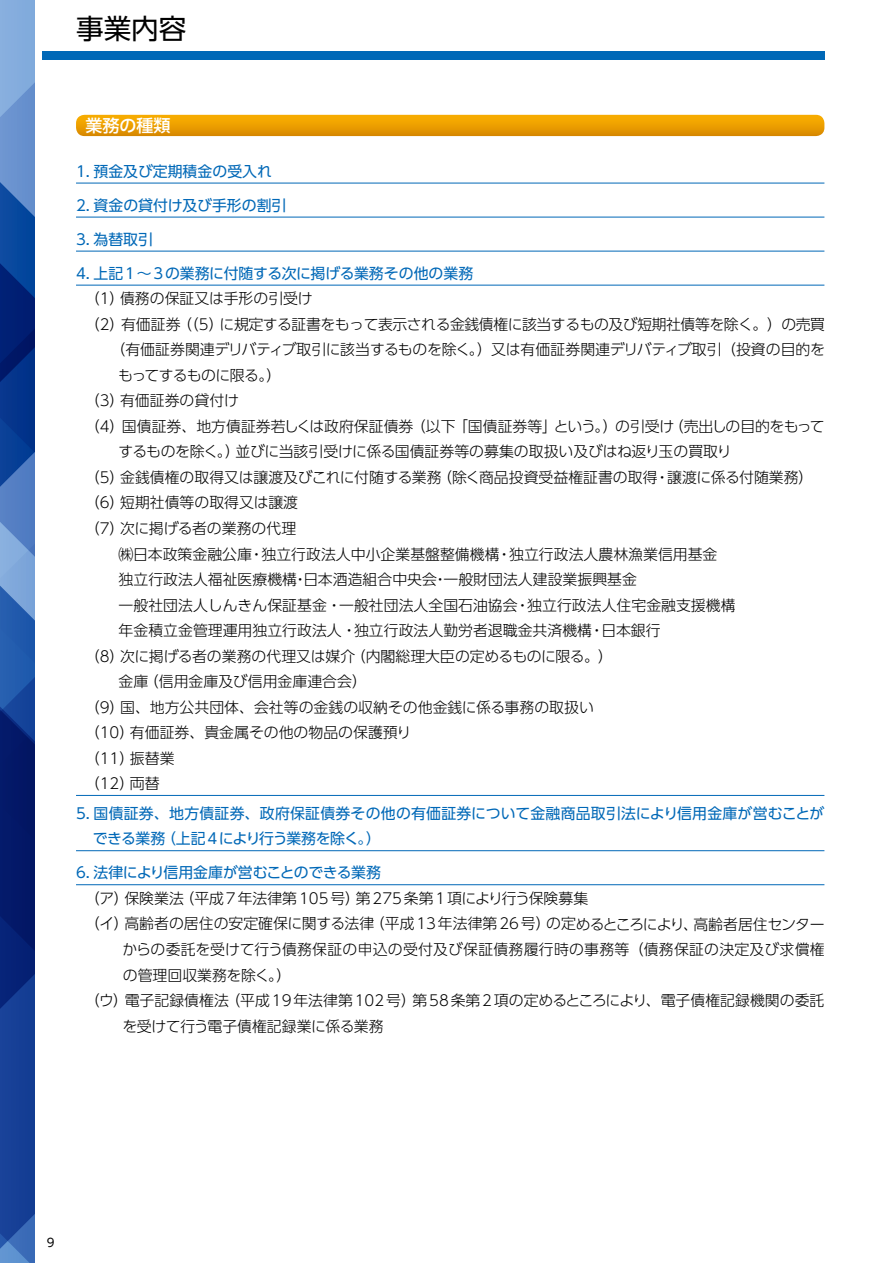
<style>
.page{position:relative;width:893px;height:1263px;background:#fff}
.page>*{position:absolute;margin:0;border:0;box-sizing:border-box;transform-origin:0 0}
.t1{font:27.6px "UD Shin Go Pro";color:#000}
.t2{font:500 16.95px "UD Shin Go Pro";color:#fff}
.t3{font:300 14.85px "UD Shin Go Pro";color:#000}
.t4{font:14.85px/25.5px "UD Shin Go Pro";color:#0068b7}
.t5{font:300 14.85px "UD Shin Go Pro";letter-spacing:-.02em;color:#000}
.t6{font:300 14.85px "UD Shin Go Pro";letter-spacing:-.03em;color:#000}
.t7{font:14.85px "UD Shin Go Pro";letter-spacing:-.03em;color:#0068b7}
.t8{font:300 14.85px "UD Shin Go Pro";letter-spacing:-.035em;color:#000}
.t9{font:11.7px "UD Shin Go Pro";color:#000}
</style>
<div class="page">
<div style="left:42px;top:51px;width:782px;height:9px;background:#0068b7"></div>
<svg style="left:76px;top:115px;width:748px;height:21px;background:#ea9d00"></svg>
<hr style="left:76px;top:183px;width:748px;height:1px;background:#0068b7">
<hr style="left:76px;top:217px;width:748px;height:1px;background:#0068b7">
<hr style="left:76px;top:251px;width:748px;height:1px;background:#0068b7">
<hr style="left:76px;top:285px;width:748px;height:1px;background:#0068b7">
<hr style="left:76px;top:795px;width:748px;height:1px;background:#0068b7">
<hr style="left:76px;top:850px;width:748px;height:1px;background:#0068b7">
<hr style="left:76px;top:884px;width:748px;height:1px;background:#0068b7">
<svg style="left:0;top:0;width:35px;height:1263px;background:#28509c"></svg>
<h1 class="t1" style="left:76px;top:6px;width:112px">事業内容</h1>
<p class="t2" style="left:85px;top:112px;width:87px">業務の種類</p>
<p class="t4" style="left:76px;top:158px;width:197px">1. 預金及び定期積金の受入れ</p>
<p class="t4" style="left:76px;top:192px;width:212px">2. 資金の貸付け及び手形の割引</p>
<p class="t4" style="left:76px;top:226px;width:79px">3. 為替取引</p>
<p class="t4" style="left:76px;top:260px;width:399px">4. 上記1～3の業務に付随する次に掲げる業務その他の業務</p>
<p class="t3" style="left:85px;top:287px;width:229px">（1）債務の保証又は手形の引受け</p>
<p class="t6" style="left:85px;top:312px;width:742px">（2）有価証券（（5）に規定する証書をもって表示される金銭債権に該当するもの及び短期社債等を除く。）の売買</p>
<p class="t3" style="left:110px;top:338px;width:716px">（有価証券関連デリバティブ取引に該当するものを除く。）又は有価証券関連デリバティブ取引（投資の目的を</p>
<p class="t8" style="left:118px;top:363px;width:165px">もってするものに限る。）</p>
<p class="t3" style="left:85px;top:389px;width:155px">（3）有価証券の貸付け</p>
<p class="t3" style="left:85px;top:414px;width:741px">（4）国債証券、地方債証券若しくは政府保証債券（以下「国債証券等」という。）の引受け（売出しの目的をもって</p>
<p class="t5" style="left:118px;top:440px;width:615px">するものを除く。）並びに当該引受けに係る国債証券等の募集の取扱い及びはね返り玉の買取り</p>
<p class="t3" style="left:85px;top:465px;width:730px">（5）金銭債権の取得又は譲渡及びこれに付随する業務（除く商品投資受益権証書の取得・譲渡に係る付随業務）</p>
<p class="t3" style="left:85px;top:491px;width:215px">（6）短期社債等の取得又は譲渡</p>
<p class="t3" style="left:85px;top:516px;width:213px">（7）次に掲げる者の業務の代理</p>
<p class="t3" style="left:119px;top:542px;width:600px">㈱日本政策金融公庫・独立行政法人中小企業基盤整備機構・独立行政法人農林漁業信用基金</p>
<p class="t3" style="left:119px;top:567px;width:520px">独立行政法人福祉医療機構・日本酒造組合中央会・一般財団法人建設業振興基金</p>
<p class="t3" style="left:119px;top:593px;width:618px">一般社団法人しんきん保証基金・一般社団法人全国石油協会・独立行政法人住宅金融支援機構</p>
<p class="t3" style="left:119px;top:618px;width:544px">年金積立金管理運用独立行政法人・独立行政法人勤労者退職金共済機構・日本銀行</p>
<p class="t3" style="left:85px;top:644px;width:530px">（8）次に掲げる者の業務の代理又は媒介（内閣総理大臣の定めるものに限る。）</p>
<p class="t3" style="left:119px;top:669px;width:250px">金庫（信用金庫及び信用金庫連合会）</p>
<p class="t3" style="left:85px;top:695px;width:510px">（9）国、地方公共団体、会社等の金銭の収納その他金銭に係る事務の取扱い</p>
<p class="t3" style="left:85px;top:720px;width:328px">（10）有価証券、貴金属その他の物品の保護預り</p>
<p class="t3" style="left:85px;top:746px;width:91px">（11）振替業</p>
<p class="t3" style="left:85px;top:771px;width:76px">（12）両替</p>
<p class="t4" style="left:93px;top:800px;width:733px;text-indent:-17px">5. 国債証券、地方債証券、政府保証債券その他の有価証券について金融商品取引法により信用金庫が営むことができる業務（上記 4により行う業務を除く。）</p>
<p class="t7" style="left:76px;top:861px;width:306px">6. 法律により信用金庫が営むことのできる業務</p>
<p class="t3" style="left:85px;top:886px;width:505px">（ア）保険業法（平成7年法律第105号）第275条第1項により行う保険募集</p>
<p class="t3" style="left:85px;top:912px;width:741px">（イ）高齢者の居住の安定確保に関する法律（平成13年法律第26号）の定めるところにより、高齢者居住センター</p>
<p class="t3" style="left:123px;top:937px;width:704px">からの委託を受けて行う債務保証の申込の受付及び保証債務履行時の事務等（債務保証の決定及び求償権</p>
<p class="t3" style="left:123px;top:963px;width:170px">の管理回収業務を除く。）</p>
<p class="t3" style="left:85px;top:988px;width:741px">（ウ）電子記録債権法（平成19年法律第102号）第58条第2項の定めるところにより、電子債権記録機関の委託</p>
<p class="t5" style="left:122px;top:1014px;width:263px">を受けて行う電子債権記録業に係る業務</p>
<p class="t9" style="left:47px;top:1233px;width:9px">9</p>
</div>
